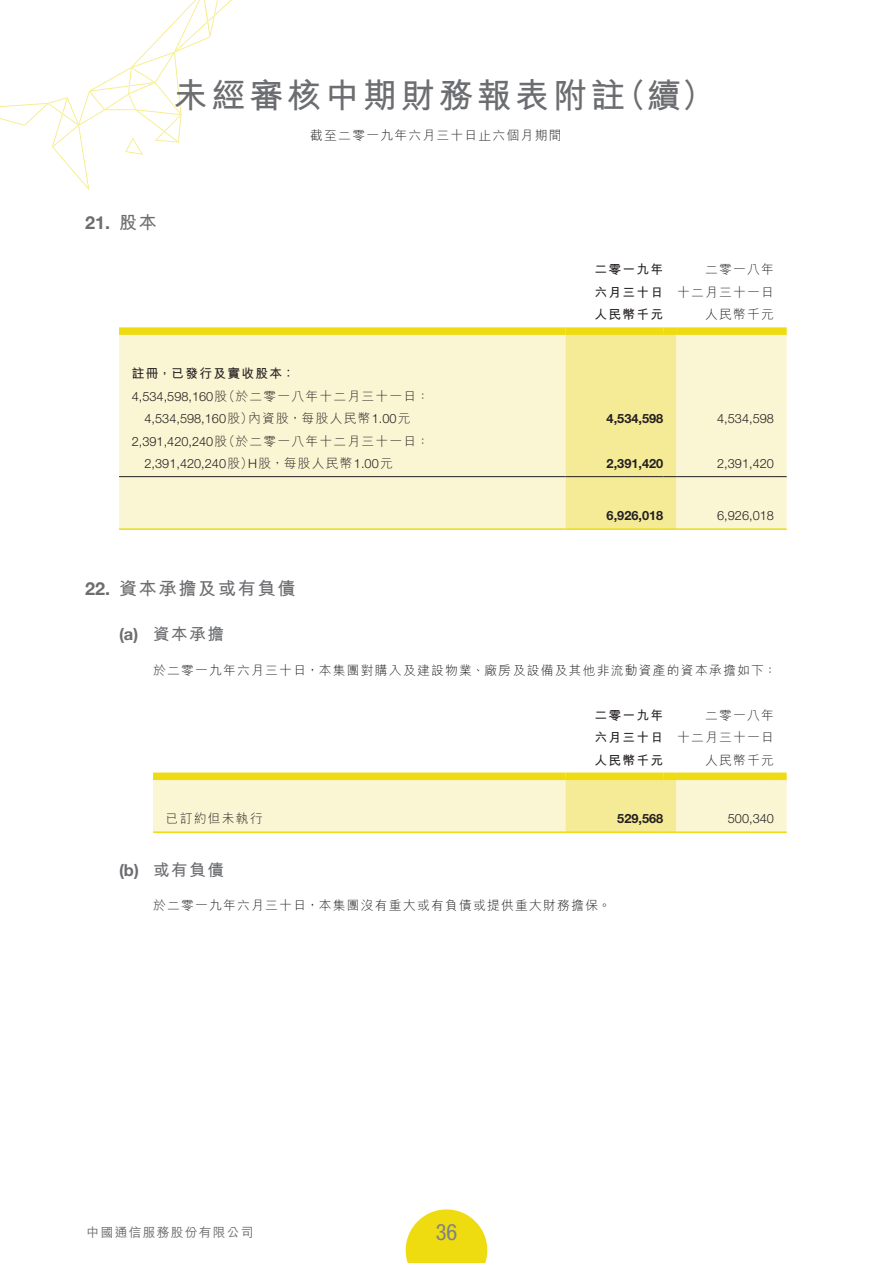
<style>
.page{position:relative;width:893px;height:1263px;background:#fff}
.page>*{position:absolute;margin:0;border:0;box-sizing:border-box;transform-origin:0 0}
.t1{font:700 34.5px "M Hei HK";letter-spacing:.1em;color:#6c6d70}
.t2{font:condensed 22.5px "Helvetica Neue LT Std";color:#808285}
.t3{font:700 18px "M Hei HK";letter-spacing:.1em;color:#6c6d70}
.t4{font:700 18px "Helvetica Neue LT Std";color:#6c6d70}
.t5{font:700 16.5px "M Hei HK";letter-spacing:.1em;color:#6c6d70}
.t6{font:300 12.75px/22.5px "M Hei HK";letter-spacing:.1em;color:#231f20;text-align:justify}
.t7{font:300 12.75px "Helvetica Neue LT Std";color:#231f20}
.t8{font:700 12.75px "Helvetica Neue LT Std";color:#231f20}
.t9{font:500 12.75px "M Hei HK";letter-spacing:.1em;color:#6c6d70}
.t10{font:700 12.75px "M Hei HK";letter-spacing:.1em;color:#231f20}
.s1{font-family:"M Hei HK"}
.s2{font-weight:700}
.s3{font-family:"Helvetica Neue LT Std"}
</style>
<div class="page">
<svg style="left:406px;top:1209px;width:81px;height:54px"></svg>
<div style="left:119px;top:335px;width:668px;height:193px;background:#faf6d4"></div>
<div style="left:119px;top:327px;width:447px;height:8px;background:#eedb10"></div>
<div style="left:566px;top:327px;width:97px;height:8px;background:#eedb10"></div>
<div style="left:663px;top:327px;width:13px;height:8px;background:#eedb10"></div>
<div style="left:676px;top:327px;width:98px;height:8px;background:#eedb10"></div>
<div style="left:774px;top:327px;width:13px;height:8px;background:#eedb10"></div>
<hr style="left:119px;top:528px;width:447px;height:2px;background:#eedb10">
<hr style="left:676px;top:528px;width:98px;height:2px;background:#eedb10">
<svg style="left:774px;top:528px;width:13px;height:2px"></svg>
<hr style="left:119px;top:476px;width:447px;height:1px;background:#231f20">
<div style="left:566px;top:331px;width:110px;height:199px;background:#f5eb97"></div>
<hr style="left:676px;top:476px;width:98px;height:1px;background:#231f20">
<svg style="left:774px;top:476px;width:13px;height:1px"></svg>
<div style="left:153px;top:772px;width:413px;height:8px;background:#eedb10"></div>
<div style="left:566px;top:772px;width:97px;height:8px;background:#eedb10"></div>
<div style="left:663px;top:772px;width:13px;height:8px;background:#eedb10"></div>
<div style="left:676px;top:772px;width:98px;height:8px;background:#eedb10"></div>
<div style="left:774px;top:772px;width:13px;height:8px;background:#eedb10"></div>
<svg style="left:153px;top:776px;width:634px;height:57px;background:#f8f1b7"></svg>
<svg style="left:0;top:0;width:232px;height:190px"></svg>
<h1 class="t1" style="left:173px;top:70px;width:544px">未經審核中期財務報表附註（續）</h1>
<p class="t6" style="left:310px;top:124px;width:253px">截至二零一九年六月三十日止六個月期間</p>
<h3 class="t4" style="left:85px;top:211px;width:73px">21. <span class="s1">股本</span></h3>
<p class="t6" style="left:594px;top:258px;width:181px;text-indent:111px">二零一八年<span class="s2">六月三十日</span> 十二月三十一日<span class="s2">人民幣千元</span></p>
<p class="t10" style="left:594px;top:260px;width:70px">二零一九年</p>
<p class="t6" style="left:705px;top:303px;width:70px">人民幣千元</p>
<p class="t6" style="left:132px;top:362px;width:299px"><span class="s2">註冊，已發行及實收股本：<br></span><span class="s3">4,534,598,160</span>股（於二零一八年十二月三十一日：</p>
<p class="t7" style="left:145px;top:411px;width:268px">4,534,598,160<span class="s1">股）內資股，每股人民幣</span>1.00<span class="s1">元</span></p>
<p class="t8" style="left:607px;top:411px;width:58px">4,534,598</p>
<p class="t7" style="left:717px;top:411px;width:58px">4,534,598</p>
<p class="t6" style="left:132px;top:430px;width:299px"><span class="s3">2,391,420,240</span>股（於二零一八年十二月三十一日：</p>
<p class="t7" style="left:145px;top:456px;width:250px">2,391,420,240<span class="s1">股）</span>H<span class="s1">股，每股人民幣</span>1.00<span class="s1">元</span></p>
<p class="t8" style="left:607px;top:456px;width:58px">2,391,420</p>
<p class="t7" style="left:717px;top:456px;width:58px">2,391,420</p>
<p class="t8" style="left:607px;top:508px;width:58px">6,926,018</p>
<p class="t7" style="left:717px;top:508px;width:58px">6,926,018</p>
<h3 class="t3" style="left:85px;top:575px;width:212px"><span class="s3">22.</span> 資本承擔及或有負債</h3>
<p class="t5" style="left:119px;top:622px;width:106px"><span class="s3">(a)</span> 資本承擔</p>
<p class="t6" style="left:153px;top:658px;width:625px">於二零一九年六月三十日，本集團對購入及建設物業、廠房及設備及其他非流動資產的資本承擔如下：</p>
<p class="t10" style="left:594px;top:706px;width:70px">二零一九年</p>
<p class="t6" style="left:594px;top:703px;width:181px;text-indent:111px">二零一八年<span class="s2">六月三十日</span> 十二月三十一日<span class="s2">人民幣千元</span></p>
<p class="t6" style="left:705px;top:748px;width:70px">人民幣千元</p>
<p class="t6" style="left:166px;top:807px;width:98px">已訂約但未執行</p>
<p class="t8" style="left:617px;top:811px;width:48px">529,568</p>
<p class="t7" style="left:728px;top:811px;width:48px">500,340</p>
<p class="t5" style="left:119px;top:858px;width:106px"><span class="s3">(b)</span> 或有負債</p>
<p class="t6" style="left:153px;top:894px;width:459px">於二零一九年六月三十日，本集團沒有重大或有負債或提供重大財務擔保。</p>
<p class="t9" style="left:87px;top:1222px;width:169px">中國通信服務股份有限公司</p>
<h2 class="t2" style="left:436px;top:1219px;width:23px">36</h2>
</div>
